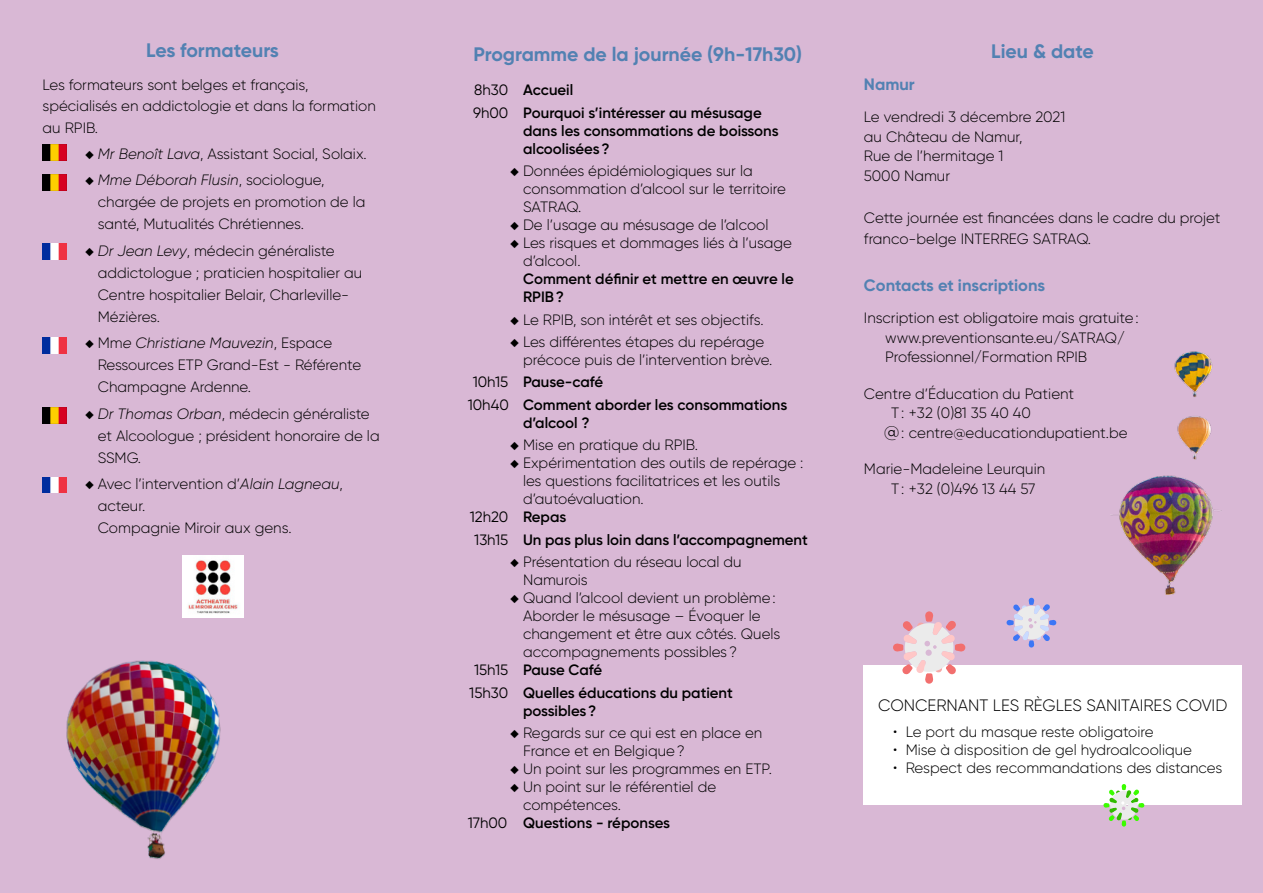
<style>
.page{position:relative;width:1263px;height:893px;background:#d9b8d5}
.page>*{position:absolute;margin:0;border:0;box-sizing:border-box;transform-origin:0 0}
.Titre_1{font:700 19.5px "Gilroy";color:#5281b2}
.t1{font:300 16.5px "Gilroy";color:#000}
.Titre_1-2{font:700 16.5px "Gilroy";color:#5281b2}
.t2{font:300 15px/18px "Gilroy";color:#000}
.t3{font:600 15px/18px "Gilroy";color:#000}
.t4{font:15px "Gilroy";color:#000}
.s1{font-family:"Montserrat";font-weight:400}
.s2{font-style:italic}
.s3{font-weight:400}
.s4{font-weight:600}
.s5{font-size:19.5px}
</style>
<div class="page">
<img style="left:66px;top:660px;width:155px;height:199px">
<div style="left:863px;top:665px;width:379px;height:140px;background:#fff"></div>
<img style="left:1111px;top:351px;width:104px;height:244px">
<img style="left:43px;top:145px;width:23px;height:15px">
<img style="left:43px;top:174px;width:23px;height:16px">
<img style="left:43px;top:407px;width:23px;height:16px">
<img style="left:43px;top:243px;width:23px;height:16px">
<img style="left:43px;top:337px;width:23px;height:16px">
<img style="left:43px;top:477px;width:23px;height:16px">
<img style="left:182px;top:556px;width:61px;height:61px">
<svg style="left:893px;top:611px;width:72px;height:73px"></svg>
<svg style="left:1006px;top:598px;width:50px;height:49px"></svg>
<svg style="left:1103px;top:784px;width:41px;height:43px"></svg>
<p class="Titre_1" style="left:146px;top:38px;width:134px">Les formateurs</p>
<p class="t2" style="left:43px;top:74px;width:335px;line-height:20.5px">Les formateurs sont belges et français, spécialisés en addictologie et dans la formation</p>
<p class="t2" style="left:43px;top:118px;width:57px">au RPIB.</p>
<p class="t2" style="left:85px;top:145px;width:283px"><span class="s1">◆</span> <span class="s2">Mr Benoît Lava</span>, Assistant Social, Solaix.</p>
<p class="t2" style="left:98px;top:169px;width:269px;line-height:22px;text-indent:-13px"><span class="s1">◆</span> <span class="s2">Mme Déborah Flusin</span>, sociologue, chargée de projets en promotion de la santé, Mutualités Chrétiennes.</p>
<p class="t2" style="left:98px;top:239px;width:266px;line-height:22px;text-indent:-13px"><span class="s1">◆</span> <span class="s2">Dr Jean Levy</span>, médecin généraliste addictologue ; praticien hospitalier au<br>Centre hospitalier Belair, Charleville-<br>Mézières.</p>
<p class="t2" style="left:98px;top:332px;width:265px;line-height:22px;text-indent:-13px"><span class="s1">◆</span> Mm<span class="s2">e Christiane Mauvezin</span>, Espace<br>Ressources ETP Grand-Est - Référente<br>Champagne Ardenne.</p>
<p class="t2" style="left:98px;top:402px;width:283px;line-height:22px;text-indent:-13px"><span class="s1">◆</span> <span class="s2">Dr Thomas Orban</span>, médecin généraliste et Alcoologue ; président honoraire de la<br>SSMG.</p>
<p class="t2" style="left:98px;top:473px;width:247px;line-height:22px;text-indent:-13px"><span class="s1">◆</span> Avec l’intervention d’<span class="s2">Alain Lagneau</span>, acteur.<br>Compagnie Miroir aux gens.</p>
<p class="Titre_1" style="left:473px;top:42px;width:330px">Programme de la journée (9h-17h30)</p>
<p class="t3" style="left:474px;top:81px;width:100px"><span class="s3">8h30</span> Accueil</p>
<p class="t3" style="left:523px;top:103px;width:257px;text-indent:-50px"><span class="s3">9h00</span> Pourquoi s’intéresser au mésusage dans les consommations de boissons alcoolisées?</p>
<p class="t2" style="left:523px;top:162px;width:264px;text-indent:-13px"><span class="s1">◆</span> Données épidémiologiques sur la consommation d’alcool sur le territoire<br>SATRAQ.</p>
<p class="t2" style="left:510px;top:216px;width:260px"><span class="s1">◆</span> De l’usage au mésusage de l’alcool</p>
<p class="t2" style="left:523px;top:234px;width:271px;text-indent:-13px"><span class="s1">◆</span> Les risques et dommages liés à l’usage d’alcool.</p>
<p class="t3" style="left:523px;top:270px;width:272px">Comment définir et mettre en œuvre le<br>RPIB?</p>
<p class="t2" style="left:510px;top:310px;width:255px"><span class="s1">◆</span> Le RPIB, son intérêt et ses objectifs.</p>
<p class="t2" style="left:523px;top:333px;width:251px;text-indent:-13px"><span class="s1">◆</span> Les différentes étapes du repérage précoce puis de l’intervention brève.</p>
<p class="t3" style="left:473px;top:373px;width:132px"><span class="s3">10h15</span> Pause-café</p>
<p class="t3" style="left:523px;top:395px;width:266px;text-indent:-55px"><span class="s3">10h40</span> Comment aborder les consommations d’alcool ?</p>
<p class="t2" style="left:510px;top:436px;width:189px"><span class="s1">◆</span> Mise en pratique du RPIB.</p>
<p class="t2" style="left:523px;top:454px;width:282px;text-indent:-13px"><span class="s1">◆</span> Expérimentation des outils de repérage : les questions facilitatrices et les outils d’autoévaluation.</p>
<p class="t4" style="left:470px;top:508px;width:98px">12h20 <span class="s4">Repas</span></p>
<p class="t3" style="left:474px;top:530px;width:335px"><span class="s3">13h15</span> Un pas plus loin dans l’accompagnement</p>
<p class="t2" style="left:523px;top:552px;width:220px;text-indent:-13px"><span class="s1">◆</span> Présentation du réseau local du<br>Namurois</p>
<p class="t2" style="left:523px;top:589px;width:259px;text-indent:-13px"><span class="s1">◆</span> Quand l’alcool devient un problème:<br>Aborder le mésusage – Évoquer le changement et être aux côtés. Quels accompagnements possibles?</p>
<p class="t3" style="left:474px;top:661px;width:130px"><span class="s3">15h15</span> Pause Café</p>
<p class="t3" style="left:523px;top:683px;width:211px;text-indent:-54px"><span class="s3">15h30</span> Quelles éducations du patient possibles?</p>
<p class="t2" style="left:523px;top:723px;width:241px;text-indent:-13px"><span class="s1">◆</span> Regards sur ce qui est en place en<br>France et en Belgique?</p>
<p class="t2" style="left:510px;top:760px;width:263px"><span class="s1">◆</span> Un point sur les programmes en ETP.</p>
<p class="t2" style="left:523px;top:778px;width:195px;text-indent:-13px"><span class="s1">◆</span> Un point sur le référentiel de compétences.</p>
<p class="t3" style="left:468px;top:814px;width:204px"><span class="s3">17h00</span> Questions - réponses</p>
<p class="Titre_1" style="left:991px;top:39px;width:104px">Lieu &amp; date</p>
<p class="Titre_1-2" style="left:864px;top:74px;width:52px">Namur</p>
<p class="t2" style="left:864px;top:108px;width:203px">Le vendredi 3 décembre 2021</p>
<p class="t2" style="left:864px;top:126px;width:160px;line-height:19.5px">au Château de Namur,<br>Rue de l’hermitage 1</p>
<p class="t2" style="left:864px;top:166px;width:88px">5000 Namur</p>
<p class="t2" style="left:864px;top:207px;width:358px;line-height:21px">Cette journée est financées dans le cadre du projet franco-belge INTERREG SATRAQ.</p>
<p class="Titre_1-2" style="left:864px;top:275px;width:183px">Contacts et inscriptions</p>
<p class="t2" style="left:864px;top:309px;width:276px">Inscription est obligatoire mais gratuite:</p>
<p class="t2" style="left:885px;top:328px;width:241px;line-height:19.5px">www.preventionsante.eu/SATRAQ/<br>Professionnel/Formation RPIB</p>
<p class="t2" style="left:864px;top:384px;width:212px">Centre d’Éducation du Patient</p>
<p class="t2" style="left:891px;top:404px;width:141px">T: +32 (0)81 35 40 40</p>
<p class="t2" style="left:884px;top:423px;width:245px"><span class="s5">@</span>: centre@educationdupatient.be</p>
<p class="t2" style="left:891px;top:459px;width:155px;line-height:19.5px;text-indent:-27px">Marie-Madeleine Leurquin<br>T: +32 (0)496 13 44 57</p>
<p class="t1" style="left:878px;top:695px;width:351px">CONCERNANT LES RÈGLES SANITAIRES COVID</p>
<p class="t2" style="left:893px;top:723px;width:262px">• Le port du masque reste obligatoire</p>
<p class="t2" style="left:893px;top:741px;width:301px">• Mise à disposition de gel hydroalcoolique</p>
<p class="t2" style="left:893px;top:759px;width:331px">• Respect des recommandations des distances</p>
</div>
